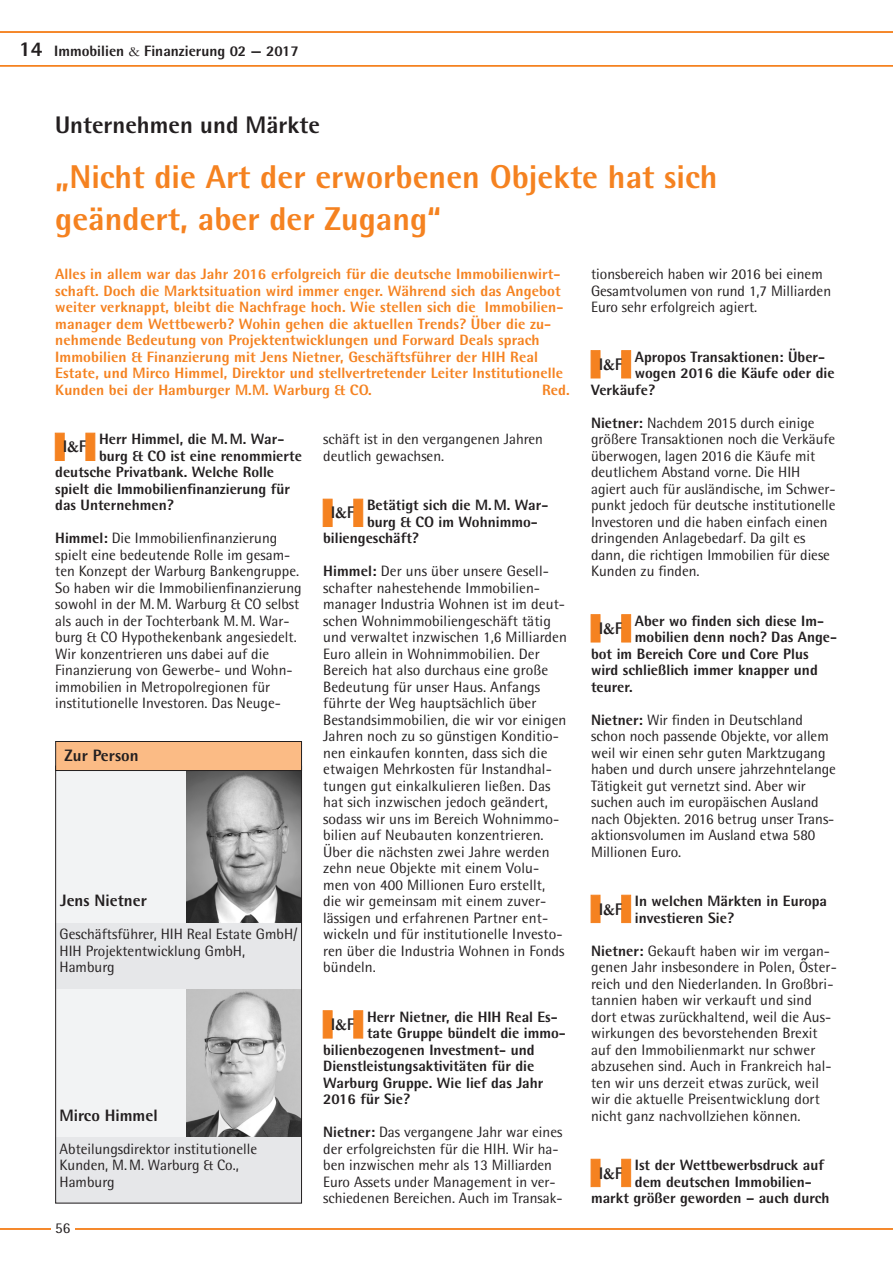
<style>
.page{position:relative;width:893px;height:1263px;background:#fff}
.page>*{position:absolute;margin:0;border:0;box-sizing:border-box;transform-origin:0 0}
.t1{font:800 33px/42px "Rotis Semi Sans";color:#f58220}
.t2{font:800 24px "Rotis Semi Sans";color:#231f20}
.t3{font:800 16.8px "Rotis Semi Sans";color:#231f20;scale:.85 1}
.t4{font:800 16.5px "Rotis Semi Sans";color:#231f20}
.t5{font:15px/16.5px "Rotis Semi Sans";color:#231f20}
.t6{font:800 15px/16.5px "Rotis Semi Sans";color:#231f20}
.t7{font:800 15px/16.5px "Rotis Semi Sans";letter-spacing:.005em;color:#f58220}
.s1{font-size:21px}
.s2{font-family:"Garamond";font-weight:400}
.s3{font-weight:800}
.s4{font-family:"Garamond";font-weight:700;font-size:17.55px}
</style>
<div class="page">
<hr style="left:0;top:1228px;width:893px;height:2px;background:#f58220">
<svg style="left:0;top:31px;width:893px;height:36px"></svg>
<div style="left:51px;top:1213px;width:23px;height:30px;background:#fff"></div>
<div style="left:323px;top:499px;width:9px;height:28px;background:#f58220;border:1px solid #f58220"></div>
<div style="left:354px;top:499px;width:9px;height:28px;background:#f58220;border:1px solid #f58220"></div>
<div style="left:323px;top:1011px;width:9px;height:27px;background:#f58220;border:1px solid #f58220"></div>
<div style="left:354px;top:1011px;width:9px;height:27px;background:#f58220;border:1px solid #f58220"></div>
<div style="left:591px;top:351px;width:9px;height:27px;background:#f58220"></div>
<div style="left:622px;top:351px;width:9px;height:27px;background:#f58220;border:1px solid #f58220"></div>
<div style="left:591px;top:615px;width:9px;height:27px;background:#f58220"></div>
<div style="left:622px;top:615px;width:9px;height:27px;background:#f58220;border:1px solid #f58220"></div>
<div style="left:591px;top:895px;width:9px;height:28px;background:#f58220"></div>
<div style="left:622px;top:895px;width:9px;height:28px;background:#f58220;border:1px solid #f58220"></div>
<div style="left:591px;top:1159px;width:9px;height:28px;background:#f58220"></div>
<div style="left:622px;top:1159px;width:9px;height:28px;background:#f58220;border:1px solid #f58220"></div>
<div style="left:55px;top:433px;width:9px;height:28px;background:#f58220;border:1px solid #f58220"></div>
<div style="left:86px;top:433px;width:9px;height:28px;background:#f58220;border:1px solid #f58220"></div>
<div style="left:55px;top:771px;width:247px;height:374px;background:#f2f3f4"></div>
<img style="left:186px;top:989px;width:114px;height:148px">
<img style="left:186px;top:771px;width:114px;height:152px">
<div style="left:55px;top:1137px;width:247px;height:66px;background:#e6e7e9"></div>
<div style="left:55px;top:923px;width:247px;height:66px;background:#e6e7e9"></div>
<div style="left:55px;top:766px;width:247px;height:437px;border:1px solid #231f20"></div>
<div style="left:56px;top:741px;width:246px;height:29px;background:#fbbb85"></div>
<div style="left:55px;top:741px;width:247px;height:30px;border:1px solid #231f20"></div>
<p class="t6" style="left:19px;top:42px;width:281px"><span class="s1">14</span> Immobilien <span class="s2">&amp;</span> Finanzierung 02 — 2017</p>
<h2 class="t2" style="left:55px;top:109px;width:266px">Unternehmen und Märkte</h2>
<h1 class="t1" style="left:55px;top:155px;width:664px">„Nicht die Art der erworbenen Objekte hat sich geändert, aber der Zugang“</h1>
<p class="t7" style="left:55px;top:265px;width:510px">Alles in allem war das Jahr 2016 erfolgreich für die deutsche Immobilienwirt&shy;schaft. Doch die Marktsituation wird immer enger. Während sich das Angebot weiter verknappt, bleibt die Nachfrage hoch. Wie stellen sich die Immobilien&shy;manager dem Wettbewerb? Wohin gehen die aktuellen Trends? Über die zu&shy;nehmende Bedeutung von Projektentwicklungen und Forward Deals sprach Immobilien &amp; Finanzierung mit Jens Nietner, Geschäftsführer der HIH Real Estate, und Mirco Himmel, Direktor und stellvertretender Leiter Institutionelle Kunden bei der Hamburger M.M. Warburg &amp; CO.</p>
<p class="t7" style="left:542px;top:381px;width:29px">Red.</p>
<p class="t6" style="left:99px;top:430px;width:187px">Herr Himmel, die M.M. War-</p>
<p class="t6" style="left:99px;top:447px;width:204px">burg &amp; CO ist eine renommierte</p>
<p class="t6" style="left:55px;top:463px;width:220px">deutsche Privatbank. Welche Rolle</p>
<p class="t6" style="left:55px;top:480px;width:236px">spielt die Immobilienfinanzierung für</p>
<p class="t6" style="left:55px;top:496px;width:120px">das Unternehmen?</p>
<p class="t5" style="left:55px;top:530px;width:248px"><span class="s3">Himmel:</span> Die Immobilienfinanzierung spielt eine bedeutende Rolle im gesam&shy;ten Konzept der Warburg Bankengruppe.<br>So haben wir die Immobilienfinanzierung sowohl in der M.M. Warburg &amp; CO selbst als auch in der Tochterbank M.M. War&shy;burg &amp; CO Hypothekenbank angesiedelt.<br>Wir konzentrieren uns dabei auf die Finanzierung von Gewerbe- und Wohn&shy;immobilien in Metropolregionen für institutionelle Investoren. Das Neuge-</p>
<p class="t3" style="left:63px;top:436px;width:28px">I<span class="s4">&amp;</span>F</p>
<p class="t4" style="left:65px;top:745px;width:76px">Zur Person</p>
<p class="t4" style="left:60px;top:890px;width:88px">Jens Nietner</p>
<p class="t5" style="left:60px;top:926px;width:240px">Geschäftsführer, HIH Real Estate GmbH/<br>HIH Projektentwicklung GmbH,<br>Hamburg</p>
<p class="t4" style="left:60px;top:1104px;width:100px">Mirco Himmel</p>
<p class="t5" style="left:60px;top:1140px;width:199px">Abteilungsdirektor institutionelle<br>Kunden, M.M. Warburg &amp; Co.,<br>Hamburg</p>
<p class="t5" style="left:55px;top:1219px;width:17px">56</p>
<p class="t5" style="left:323px;top:431px;width:221px">schäft ist in den vergangenen Jahren deutlich gewachsen.</p>
<p class="t3" style="left:331px;top:502px;width:28px">I<span class="s4">&amp;</span>F</p>
<p class="t6" style="left:367px;top:496px;width:183px">Betätigt sich die M.M. War-</p>
<p class="t6" style="left:367px;top:513px;width:172px">burg &amp; CO im Wohnimmo-</p>
<p class="t6" style="left:323px;top:529px;width:97px">biliengeschäft?</p>
<p class="t5" style="left:323px;top:563px;width:245px"><span class="s3">Himmel:</span> Der uns über unsere Gesell&shy;schafter nahestehende Immobilien&shy;manager Industria Wohnen ist im deut&shy;schen Wohnimmobiliengeschäft tätig und verwaltet inzwischen 1,6 Milliarden Euro allein in Wohnimmobilien. Der Bereich hat also durchaus eine große Bedeutung für unser Haus. Anfangs führte der Weg hauptsächlich über Bestandsimmobilien, die wir vor einigen Jahren noch zu so günstigen Konditio&shy;nen einkaufen konnten, dass sich die etwaigen Mehrkosten für Instandhal&shy;tungen gut einkalkulieren ließen. Das hat sich inzwischen jedoch geändert, sodass wir uns im Bereich Wohnimmo&shy;bilien auf Neubauten konzentrieren.<br>Über die nächsten zwei Jahre werden zehn neue Objekte mit einem Volu&shy;men von 400 Millionen Euro erstellt, die wir gemeinsam mit einem zuver&shy;lässigen und erfahrenen Partner ent&shy;wickeln und für institutionelle Investo&shy;ren über die Industria Wohnen in Fonds bündeln.</p>
<p class="t6" style="left:367px;top:1008px;width:192px">Herr Nietner, die HIH Real Es-</p>
<p class="t6" style="left:367px;top:1024px;width:200px">tate Gruppe bündelt die immo-</p>
<p class="t6" style="left:323px;top:1041px;width:213px">bilienbezogenen Investment- und</p>
<p class="t6" style="left:323px;top:1057px;width:213px">Dienstleistungsaktivitäten für die</p>
<p class="t6" style="left:323px;top:1074px;width:222px">Warburg Gruppe. Wie lief das Jahr</p>
<p class="t6" style="left:323px;top:1090px;width:88px">2016 für Sie?</p>
<p class="t5" style="left:323px;top:1124px;width:241px"><span class="s3">Nietner:</span> Das vergangene Jahr war eines der erfolgreichsten für die HIH. Wir ha&shy;ben inzwischen mehr als 13 Milliarden Euro Assets under Management in ver&shy;schiedenen Bereichen. Auch im Transak-</p>
<p class="t3" style="left:331px;top:1014px;width:28px">I<span class="s4">&amp;</span>F</p>
<p class="t5" style="left:591px;top:266px;width:242px">tionsbereich haben wir 2016 bei einem<br>Gesamtvolumen von rund 1,7 Milliarden<br>Euro sehr erfolgreich agiert.</p>
<p class="t3" style="left:599px;top:354px;width:28px">I<span class="s4">&amp;</span>F</p>
<p class="t6" style="left:635px;top:348px;width:192px">Apropos Transaktionen: Über-</p>
<p class="t6" style="left:635px;top:364px;width:201px">wogen 2016 die Käufe oder die</p>
<p class="t6" style="left:591px;top:381px;width:65px">Verkäufe?</p>
<p class="t5" style="left:591px;top:414px;width:246px"><span class="s3">Nietner:</span> Nachdem 2015 durch einige größere Transaktionen noch die Verkäufe überwogen, lagen 2016 die Käufe mit deutlichem Abstand vorne. Die HIH agiert auch für ausländische, im Schwer&shy;punkt jedoch für deutsche institutionelle Investoren und die haben einfach einen dringenden Anlagebedarf. Da gilt es dann, die richtigen Immobilien für diese Kunden zu finden.</p>
<p class="t6" style="left:635px;top:612px;width:191px">Aber wo finden sich diese Im-</p>
<p class="t6" style="left:635px;top:628px;width:204px">mobilien denn noch? Das Ange-</p>
<p class="t6" style="left:591px;top:645px;width:219px">bot im Bereich Core und Core Plus</p>
<p class="t6" style="left:591px;top:661px;width:228px">wird schließlich immer knapper und</p>
<p class="t6" style="left:591px;top:678px;width:43px">teurer.</p>
<p class="t5" style="left:591px;top:711px;width:246px"><span class="s3">Nietner:</span> Wir finden in Deutschland schon noch passende Objekte, vor allem weil wir einen sehr guten Marktzugang haben und durch unsere jahrzehntelange Tätigkeit gut vernetzt sind. Aber wir suchen auch im europäischen Ausland nach Objekten. 2016 betrug unser Trans&shy;aktionsvolumen im Ausland etwa 580<br>Millionen Euro.</p>
<p class="t3" style="left:599px;top:618px;width:28px">I<span class="s4">&amp;</span>F</p>
<p class="t3" style="left:599px;top:898px;width:28px">I<span class="s4">&amp;</span>F</p>
<p class="t6" style="left:635px;top:892px;width:194px">In welchen Märkten in Europa investieren Sie?</p>
<p class="t5" style="left:591px;top:942px;width:247px"><span class="s3">Nietner:</span> Gekauft haben wir im vergan&shy;genen Jahr insbesondere in Polen, Öster&shy;reich und den Niederlanden. In Großbri&shy;tannien haben wir verkauft und sind dort etwas zurückhaltend, weil die Aus&shy;wirkungen des bevorstehenden Brexit auf den Immobilienmarkt nur schwer abzusehen sind. Auch in Frankreich hal&shy;ten wir uns derzeit etwas zurück, weil wir die aktuelle Preisentwicklung dort nicht ganz nachvollziehen können.</p>
<p class="t6" style="left:635px;top:1156px;width:191px">Ist der Wettbewerbsdruck auf</p>
<p class="t6" style="left:635px;top:1173px;width:178px">dem deutschen Immobilien-</p>
<p class="t6" style="left:591px;top:1189px;width:240px">markt größer geworden – auch durch</p>
<p class="t3" style="left:599px;top:1162px;width:28px">I<span class="s4">&amp;</span>F</p>
</div>
